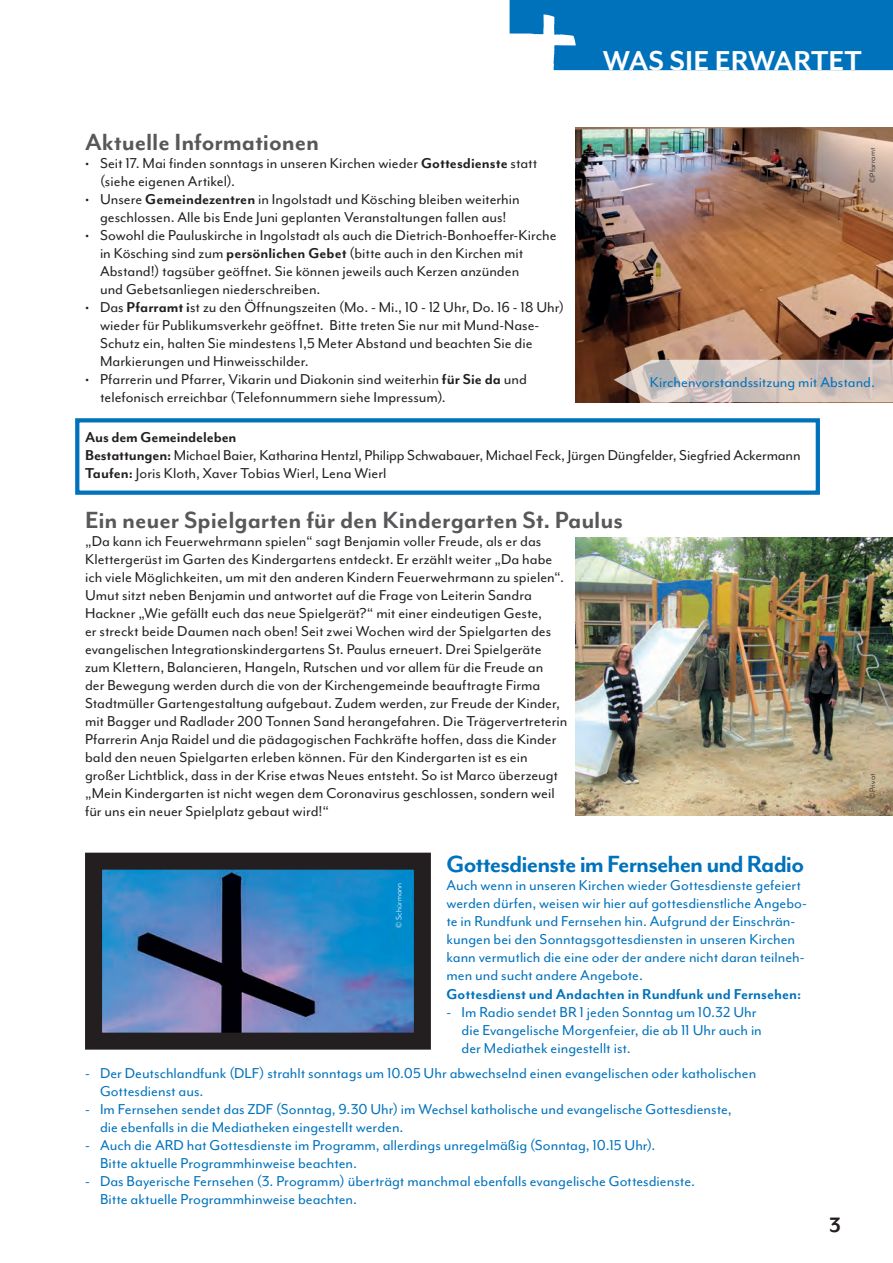
<style>
.page{position:relative;width:893px;height:1263px;background:#fff}
.page>*{position:absolute;margin:0;border:0;box-sizing:border-box;transform-origin:0 0}
.t1{font:700 31.5px "Mr Eaves Mod OT";letter-spacing:-.005em;color:#fff}
.t2{font:700 27px "Mr Eaves Mod OT";letter-spacing:-.005em;color:#57585a}
.t3{font:700 27px "Mr Eaves Mod OT";letter-spacing:-.035em;color:#0072bc}
.t4{font:700 24px "Mr Eaves Mod OT";color:#231f20}
.t5{font:16.5px/18px "Mr Eaves Mod OT";color:#231f20}
.t6{font:16.5px/18px "Mr Eaves Mod OT";color:#0072bc}
.t7{font:9px "Mr Eaves Mod OT";letter-spacing:.02em;color:#231f20}
.t8{font:9px "Mr Eaves Mod OT";letter-spacing:.02em;color:#fff}
.s1{font-weight:700}
</style>
<div class="page">
<img style="left:575px;top:128px;width:318px;height:274px">
<img style="left:103px;top:871px;width:310px;height:161px">
<div style="left:85px;top:853px;width:346px;height:197px;border:17px solid #231f20"></div>
<svg style="left:614px;top:360px;width:279px;height:42px;background:#c9bbb4"></svg>
<img style="left:575px;top:538px;width:318px;height:278px">
<div style="left:75px;top:418px;width:745px;height:77px;border:4px solid #0072bc"></div>
<svg style="left:510px;top:0;width:383px;height:70px;background:#137cc1"></svg>
<p class="t2" style="left:85px;top:128px;width:236px">Aktuelle Informationen</p>
<p class="t5" style="left:100px;top:155px;width:439px;text-indent:-15px">• Seit 17. Mai finden sonntags in unseren Kirchen wieder <span class="s1">Gottesdienste</span> statt (siehe eigenen Artikel).</p>
<p class="t5" style="left:85px;top:191px;width:436px;text-align:center">• Unsere <span class="s1">Gemeindezentren</span> in Ingolstadt und Kösching bleiben weiterhin geschlossen. Alle bis Ende Juni geplanten Veranstaltungen fallen aus!</p>
<p class="t5" style="left:100px;top:227px;width:458px;text-indent:-15px">• Sowohl die Pauluskirche in Ingolstadt als auch die Dietrich-Bonhoeffer-Kirche in Kösching sind zum <span class="s1">persönlichen Gebet</span> (bitte auch in den Kirchen mit Abstand!) tagsüber geöffnet. Sie können jeweils auch Kerzen anzünden<br>und Gebetsanliegen niederschreiben.</p>
<p class="t5" style="left:100px;top:299px;width:465px;text-indent:-15px">• Das <span class="s1">Pfarramt i</span>st zu den Öffnungszeiten (Mo. - Mi., 10 - 12 Uhr, Do. 16 - 18 Uhr) wieder für Publikumsverkehr geöffnet. Bitte treten Sie nur mit Mund-Nase-Schutz ein, halten Sie mindestens 1,5 Meter Abstand und beachten Sie die Markierungen und Hinweisschilder.</p>
<p class="t5" style="left:100px;top:371px;width:428px;text-indent:-15px">• Pfarrerin und Pfarrer, Vikarin und Diakonin sind weiterhin <span class="s1">für Sie da</span> und telefonisch erreichbar (Telefonnummern siehe Impressum).</p>
<p class="t1" style="left:603px;top:44px;width:261px">WAS SIE ERWARTET</p>
<p class="t7" style="left:867px;top:183px;width:37px;rotate:-90deg">©Pfarramt</p>
<p class="t6" style="left:650px;top:373px;width:227px">Kirchenvorstandssitzung mit Abstand.</p>
<p class="t5" style="left:85px;top:429px;width:717px"><span class="s1">Aus dem Gemeindeleben<br>Bestattungen:</span> Michael Baier, Katharina Hentzl, Philipp Schwabauer, Michael Feck, Jürgen Düngfelder, Siegfried Ackermann<br><span class="s1">Taufen:</span> Joris Kloth, Xaver Tobias Wierl, Lena Wierl</p>
<p class="t2" style="left:85px;top:505px;width:539px">Ein neuer Spielgarten für den Kindergarten St. Paulus</p>
<p class="t5" style="left:85px;top:532px;width:484px">„Da kann ich Feuerwehrmann spielen“ sagt Benjamin voller Freude, als er das Klettergerüst im Garten des Kindergartens entdeckt. Er erzählt weiter „Da habe ich viele Möglichkeiten, um mit den anderen Kindern Feuerwehrmann zu spielen“.<br>Umut sitzt neben Benjamin und antwortet auf die Frage von Leiterin Sandra Hackner „Wie gefällt euch das neue Spielgerät?“ mit einer eindeutigen Geste,<br>er streckt beide Daumen nach oben! Seit zwei Wochen wird der Spielgarten des evangelischen Integrationskindergartens St. Paulus erneuert. Drei Spielgeräte zum Klettern, Balancieren, Hangeln, Rutschen und vor allem für die Freude an<br>der Bewegung werden durch die von der Kirchengemeinde beauftragte Firma Stadtmüller Gartengestaltung aufgebaut. Zudem werden, zur Freude der Kinder, mit Bagger und Radlader 200 Tonnen Sand herangefahren. Die Trägervertreterin Pfarrerin Anja Raidel und die pädagogischen Fachkräfte hoffen, dass die Kinder bald den neuen Spielgarten erleben können. Für den Kindergarten ist es ein großer Lichtblick, dass in der Krise etwas Neues entsteht. So ist Marco überzeugt „Mein Kindergarten ist nicht wegen dem Coronavirus geschlossen, sondern weil für uns ein neuer Spielplatz gebaut wird!“</p>
<p class="t8" style="left:394px;top:928px;width:47px;rotate:-90deg">© Schürmann</p>
<p class="t3" style="left:446px;top:850px;width:359px">Gottesdienste im Fernsehen und Radio</p>
<p class="t6" style="left:446px;top:877px;width:362px">Auch wenn in unseren Kirchen wieder Gottesdienste gefeiert werden dürfen, weisen wir hier auf gottesdienstliche Angebo&shy;te in Rundfunk und Fernsehen hin. Aufgrund der Einschrän&shy;kungen bei den Sonntagsgottesdiensten in unseren Kirchen kann vermutlich die eine oder der andere nicht daran teilneh&shy;men und sucht andere Angebote.<br><span class="s1">Gottesdienst und Andachten in Rundfunk und Fernsehen:</span></p>
<p class="t6" style="left:461px;top:1003px;width:302px;text-indent:-15px">- Im Radio sendet BR 1 jeden Sonntag um 10.32 Uhr die Evangelische Morgenfeier, die ab 11 Uhr auch in der Mediathek eingestellt ist.</p>
<p class="t6" style="left:100px;top:1065px;width:658px;text-indent:-15px">- Der Deutschlandfunk (DLF) strahlt sonntags um 10.05 Uhr abwechselnd einen evangelischen oder katholischen<br>Gottesdienst aus.</p>
<p class="t6" style="left:100px;top:1101px;width:633px;text-indent:-15px">- Im Fernsehen sendet das ZDF (Sonntag, 9.30 Uhr) im Wechsel katholische und evangelische Gottesdienste, die ebenfalls in die Mediatheken eingestellt werden.</p>
<p class="t6" style="left:100px;top:1137px;width:557px;text-indent:-15px">- Auch die ARD hat Gottesdienste im Programm, allerdings unregelmäßig (Sonntag, 10.15 Uhr).<br>Bitte aktuelle Programmhinweise beachten.</p>
<p class="t6" style="left:100px;top:1173px;width:596px;text-indent:-15px">- Das Bayerische Fernsehen (3. Programm) überträgt manchmal ebenfalls evangelische Gottesdienste.<br>Bitte aktuelle Programmhinweise beachten.</p>
<p class="t4" style="left:829px;top:1212px;width:13px">3</p>
<p class="t7" style="left:867px;top:799px;width:27px;rotate:-90deg">©Privat</p>
</div>
